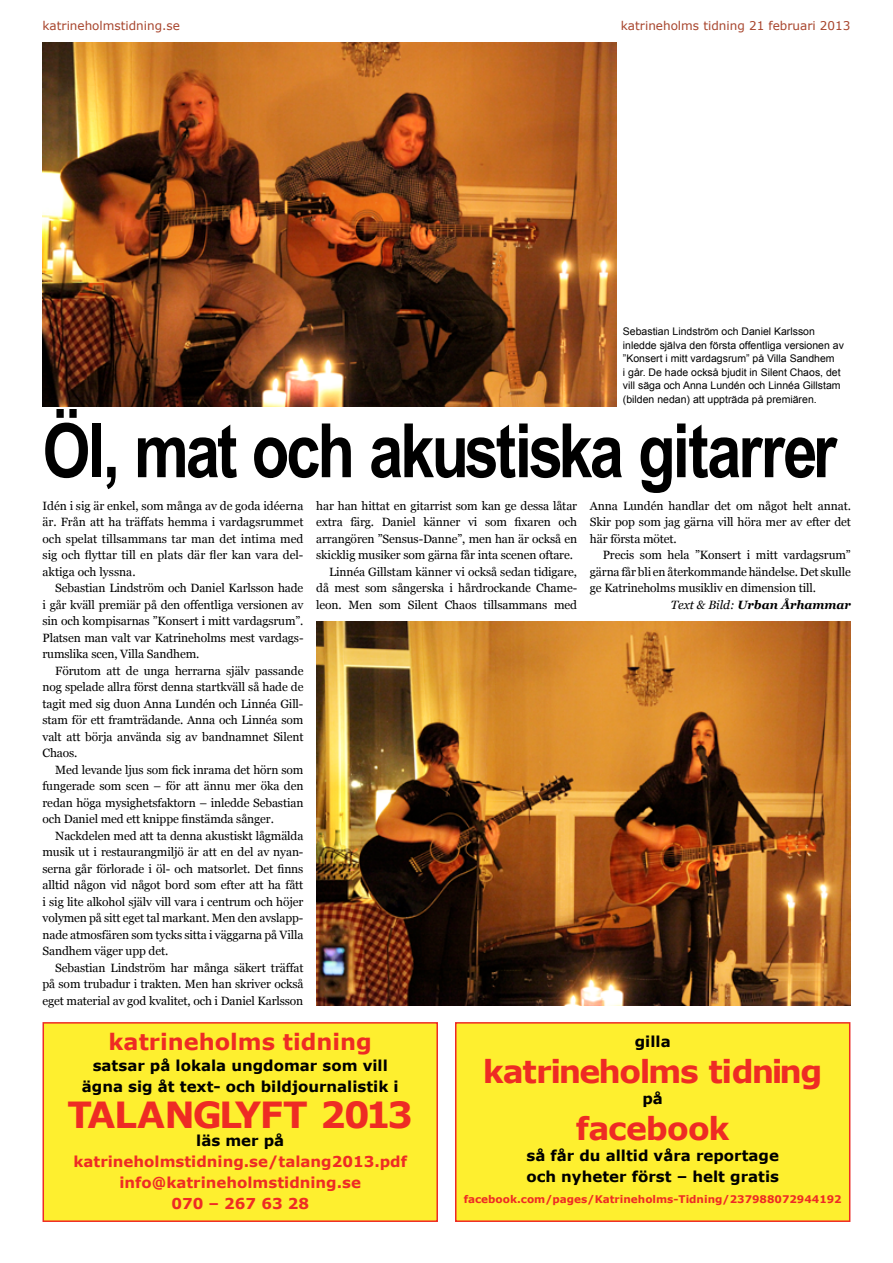
<style>
.page{position:relative;width:893px;height:1263px;background:#fff}
.page>*{position:absolute;margin:0;border:0;box-sizing:border-box;transform-origin:0 0}
.t1{font:700 75px "Arial Narrow";letter-spacing:-.04em;color:#000}
.t2{font:700 36px "Verdana";letter-spacing:-.05em;color:#ee2b24}
.t3{font:700 31.5px "Verdana";letter-spacing:-.04em;color:#ee2b24}
.t4{font:700 31.5px "Verdana";letter-spacing:-.02em;color:#ee2b24}
.t5{font:700 22.5px "Verdana";color:#ee2b24}
.t6{font:700 15px/21px "Verdana";color:#000;text-align:center}
.t7{font:700 15px/21px "Verdana";color:#ee2b24;text-align:center}
.t8{font:12px/16.5px "Georgia";letter-spacing:-.01em;color:#000;text-align:justify}
.t9{font:12px "Verdana";color:#a7442c}
.t10{font:italic 700 12px "Georgia";color:#000}
.t11{font:10.5px/13.5px "Arial";color:#000}
.t12{font:700 10.5px "Verdana";color:#ee2b24}
.s1{font-weight:400}
</style>
<div class="page">
<img style="left:43px;top:43px;width:574px;height:363px">
<img style="left:317px;top:622px;width:533px;height:384px">
<div style="left:43px;top:1022px;width:395px;height:200px;background:#feef2f;border:2px solid #ee2b24"></div>
<div style="left:455px;top:1022px;width:395px;height:200px;background:#feef2f;border:2px solid #ee2b24"></div>
<p class="t9" style="left:43px;top:18px;width:139px">katrineholmstidning.se</p>
<p class="t9" style="left:621px;top:18px;width:231px">katrineholms tidning 21 februari 2013</p>
<p class="t11" style="left:623px;top:325px;width:223px">Sebastian Lindström och Daniel Karlsson inledde själva den första offentliga versionen av ”Konsert i mitt vardagsrum” på Villa Sandhem<br>i går. De hade också bjudit in Silent Chaos, det vill säga och Anna Lundén och Linnéa Gillstam (bilden nedan) att uppträda på premiären.</p>
<h1 class="t1" style="left:43px;top:394px;width:796px">Öl, mat och akustiska gitarrer</h1>
<p class="t8" style="left:43px;top:497px;width:262px">Idén i sig är enkel, som många av de goda idéerna är. Från att ha träffats hemma i vardagsrummet och spelat tillsammans tar man det intima med sig och flyttar till en plats där fler kan vara del&shy;aktiga och lyssna.</p>
<p class="t8" style="left:43px;top:579px;width:262px;text-indent:13px">Sebastian Lindström och Daniel Karlsson hade i går kväll premiär på den offentliga versionen av sin och kompisarnas ”Konsert i mitt vardagsrum”.<br>Platsen man valt var Katrineholms mest vardags&shy;rumslika scen, Villa Sandhem.</p>
<p class="t8" style="left:43px;top:662px;width:262px;text-indent:13px">Förutom att de unga herrarna själv passande nog spelade allra först denna startkväll så hade de tagit med sig duon Anna Lundén och Linnéa Gill&shy;stam för ett framträdande. Anna och Linnéa som valt att börja använda sig av bandnamnet Silent Chaos.</p>
<p class="t8" style="left:43px;top:761px;width:262px;text-indent:13px">Med levande ljus som fick inrama det hörn som fungerade som scen – för att ännu mer öka den redan höga mysighetsfaktorn – inledde Sebastian och Daniel med ett knippe finstämda sånger.</p>
<p class="t8" style="left:43px;top:827px;width:262px;text-indent:13px">Nackdelen med att ta denna akustiskt lågmälda musik ut i restaurangmiljö är att en del av nyan&shy;serna går förlorade i öl- och matsorlet. Det finns alltid någon vid något bord som efter att ha fått i sig lite alkohol själv vill vara i centrum och höjer volymen på sitt eget tal markant. Men den avslapp&shy;nade atmosfären som tycks sitta i väggarna på Villa Sandhem väger upp det.</p>
<p class="t8" style="left:43px;top:959px;width:262px;text-indent:13px">Sebastian Lindström har många säkert träffat på som trubadur i trakten. Men han skriver också eget material av god kvalitet, och i Daniel Karlsson</p>
<p class="t8" style="left:316px;top:497px;width:262px">har han hittat en gitarrist som kan ge dessa låtar</p>
<p class="t8" style="left:316px;top:513px;width:262px">extra färg. Daniel känner vi som fixaren och</p>
<p class="t8" style="left:316px;top:530px;width:262px">arrangören ”Sensus-Danne”, men han är också en</p>
<p class="t8" style="left:316px;top:546px;width:258px">skicklig musiker som gärna får inta scenen oftare.</p>
<p class="t8" style="left:329px;top:563px;width:250px">Linnéa Gillstam känner vi också sedan tidigare,</p>
<p class="t8" style="left:316px;top:579px;width:262px">då mest som sångerska i hårdrockande Chame-</p>
<p class="t8" style="left:316px;top:596px;width:262px">leon. Men som Silent Chaos tillsammans med</p>
<p class="t8" style="left:590px;top:497px;width:262px">Anna Lundén handlar det om något helt annat.<br>Skir pop som jag gärna vill höra mer av efter det här första mötet.</p>
<p class="t8" style="left:603px;top:546px;width:250px">Precis som hela ”Konsert i mitt vardagsrum”</p>
<p class="t8" style="left:590px;top:563px;width:262px">gärna får bli en återkommande händelse. Det skulle</p>
<p class="t8" style="left:590px;top:579px;width:228px">ge Katrineholms musikliv en dimension till.</p>
<p class="t10" style="left:671px;top:596px;width:182px"><span class="s1">Text &amp; Bild:</span> Urban Århammar</p>
<h3 class="t5" style="left:109px;top:1027px;width:265px">katrineholms tidning</h3>
<p class="t6" style="left:82px;top:1055px;width:318px">satsar på lokala ungdomar som vill ägna sig åt text- och bildjournalistik i</p>
<h2 class="t2" style="left:67px;top:1091px;width:347px">TALANGLYFT 2013</h2>
<p class="t6" style="left:196px;top:1130px;width:90px">läs mer på</p>
<p class="t7" style="left:73px;top:1151px;width:335px">katrineholmstidning.se/talang2013.pdf info@katrineholmstidning.se<br>070 – 267 63 28</p>
<p class="t6" style="left:635px;top:1031px;width:37px">gilla</p>
<h3 class="t3" style="left:483px;top:1051px;width:341px">katrineholms tidning</h3>
<p class="t6" style="left:642px;top:1088px;width:22px">på</p>
<h3 class="t4" style="left:576px;top:1108px;width:155px">facebook</h3>
<p class="t6" style="left:526px;top:1145px;width:254px;text-align:left">så får du alltid våra reportage och nyheter först – helt gratis</p>
<p class="t12" style="left:464px;top:1193px;width:380px">facebook.com/pages/Katrineholms-Tidning/237988072944192</p>
</div>
